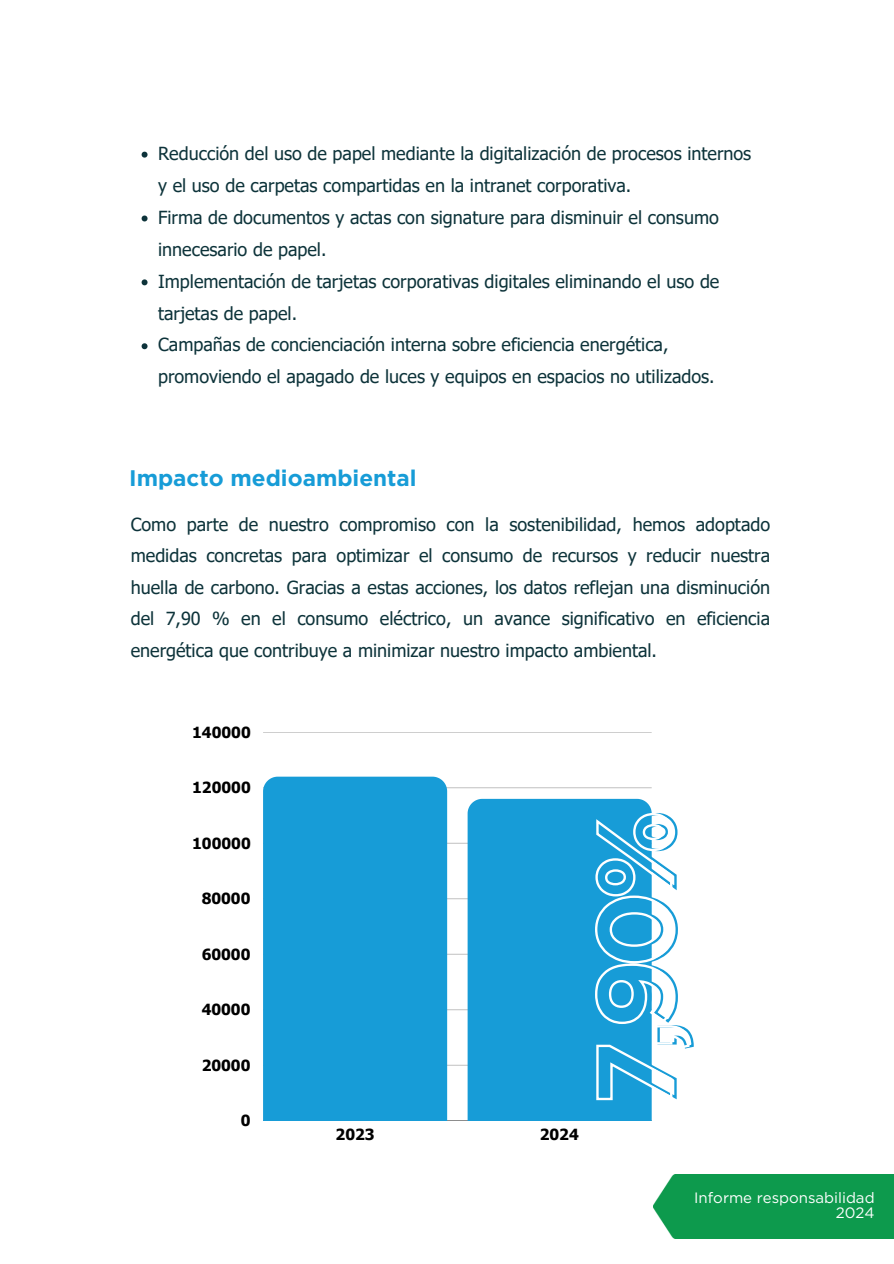
<style>
.page{position:relative;width:894px;height:1264px;background:#fff}
.page>*{position:absolute;margin:0;border:0;box-sizing:border-box;transform-origin:0 0}
.t1{font:700 22.5px "Gotham";color:#179cd7}
.t2{font:18px/31.5px "Tahoma";color:#0d333a}
.t3{font:700 15.3px "Tahoma";color:#000}
.t4{font:15px/15.8px "Gotham";color:#fff;text-align:right}
</style>
<div class="page">
<hr style="left:263px;top:1120px;width:388px;height:1px;background:#179cd7">
<hr style="left:263px;top:1064px;width:388px;height:1px;background:#f0f0f0">
<hr style="left:263px;top:1009px;width:388px;height:1px;background:#d0d0d0">
<hr style="left:263px;top:953px;width:388px;height:1px;background:#f0f0f0">
<hr style="left:263px;top:898px;width:388px;height:1px;background:#d0d0d0">
<hr style="left:263px;top:843px;width:388px;height:1px;background:#cecece">
<hr style="left:263px;top:787px;width:388px;height:1px;background:#d0d0d0">
<hr style="left:263px;top:732px;width:388px;height:1px;background:#cecece">
<div style="left:263px;top:776px;width:184px;height:344px;background:#179cd7"></div>
<div style="left:467px;top:798px;width:184px;height:322px;background:#179cd7"></div>
<div style="left:653px;top:1174px;width:240px;height:64px;background:#0d9a4d"></div>
<svg style="left:141px;top:152px;width:6px;height:6px"></svg>
<svg style="left:141px;top:215px;width:6px;height:6px"></svg>
<svg style="left:141px;top:279px;width:6px;height:6px"></svg>
<svg style="left:141px;top:343px;width:6px;height:6px"></svg>
<svg style="left:593px;top:811px;width:101px;height:290px"></svg>
<p class="t2" style="left:158px;top:137px;width:594px;line-height:32px">Reducción del uso de papel mediante la digitalización de procesos internos y el uso de carpetas compartidas en la intranet corporativa.</p>
<h2 class="t2" style="left:158px;top:200px;width:562px;line-height:32px">Firma de documentos y actas con signature para disminuir el consumo innecesario de papel.</h2>
<h3 class="t2" style="left:158px;top:264px;width:562px;line-height:32px">Implementación de tarjetas corporativas digitales eliminando el uso de tarjetas de papel.</h3>
<p class="t2" style="left:158px;top:328px;width:558px;line-height:32px">Campañas de concienciación interna sobre eficiencia energética, promoviendo el apagado de luces y equipos en espacios no utilizados.</p>
<p class="t1" style="left:129px;top:464px;width:289px">Impacto medioambiental</p>
<p class="t2" style="left:131px;top:508px;width:640px;text-align:justify">Como parte de nuestro compromiso con la sostenibilidad, hemos adoptado medidas concretas para optimizar el consumo de recursos y reducir nuestra huella de carbono. Gracias a estas acciones, los datos reflejan una disminución del 7,90 % en el consumo eléctrico, un avance significativo en eficiencia energética que contribuye a minimizar nuestro impacto ambiental.</p>
<p class="t3" style="left:192px;top:722px;width:60px">140000</p>
<p class="t3" style="left:192px;top:778px;width:60px">120000</p>
<p class="t3" style="left:192px;top:833px;width:60px">100000</p>
<p class="t3" style="left:202px;top:889px;width:50px">80000</p>
<p class="t3" style="left:202px;top:944px;width:50px">60000</p>
<p class="t3" style="left:202px;top:1000px;width:50px">40000</p>
<p class="t3" style="left:202px;top:1055px;width:50px">20000</p>
<p class="t3" style="left:241px;top:1110px;width:11px">0</p>
<p class="t3" style="left:335px;top:1124px;width:40px">2023</p>
<p class="t3" style="left:539px;top:1124px;width:40px">2024</p>
<p class="t4" style="left:694px;top:1189px;width:182px">Informe responsabilidad<br>2024</p>
</div>
